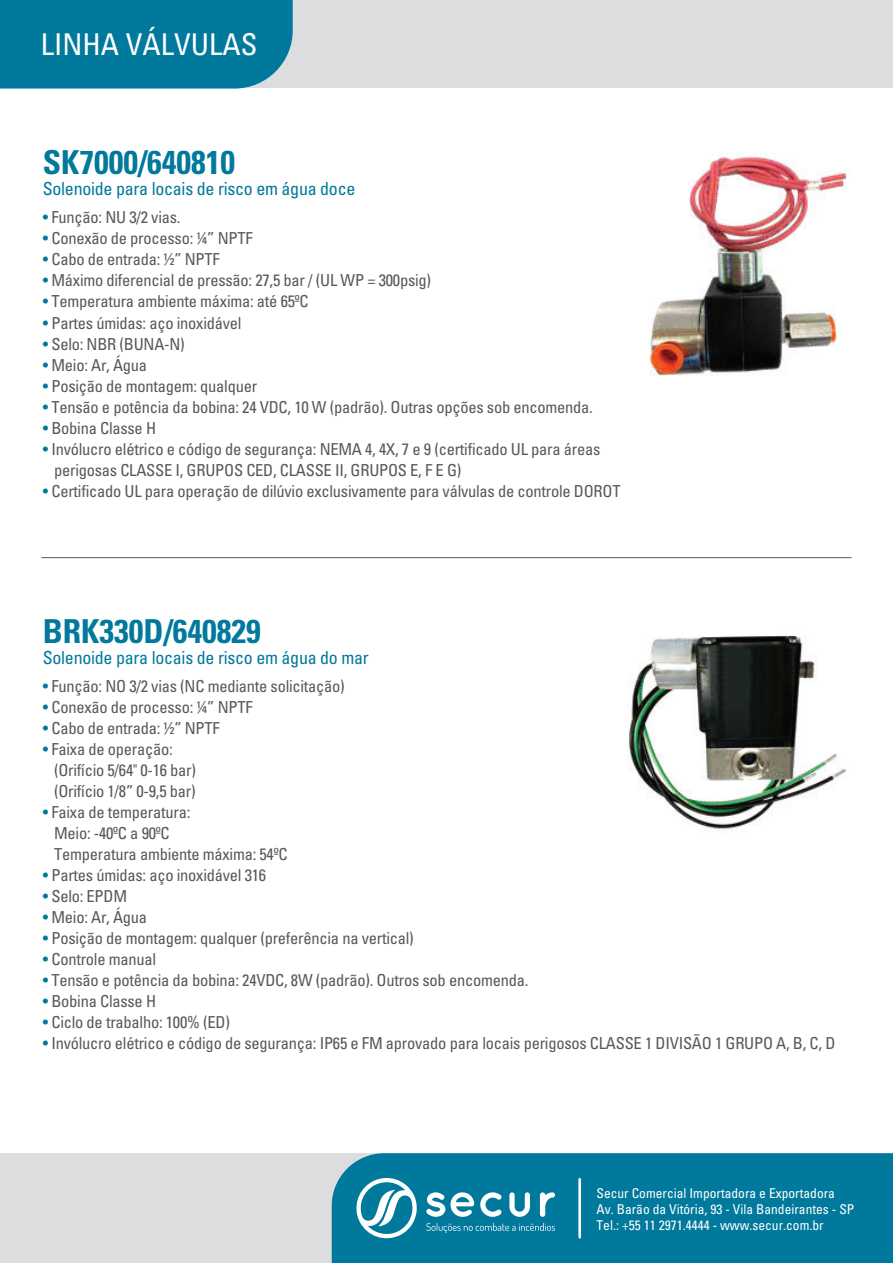
<style>
.page{position:relative;width:893px;height:1263px;background:#fff}
.page>*{position:absolute;margin:0;border:0;box-sizing:border-box;transform-origin:0 0}
.t1{font:700 condensed 33px "Univers";color:#00799c}
.t2{font:condensed 30px "Univers";color:#fff}
.t3{font:condensed 18px "Univers";letter-spacing:-.015em;color:#00799c}
.t4{font:condensed 16.5px/21px "Univers";letter-spacing:-.015em;color:#57585a}
.t5{font:condensed 13.5px/16.2px "Univers";color:#fff}
.s1{color:#00799c}
</style>
<div class="page">
<div style="left:0;top:1153px;width:893px;height:110px;background:#dcdddf"></div>
<div style="left:332px;top:1153px;width:561px;height:110px;background:#00799c"></div>
<svg style="left:354px;top:1174px;width:63px;height:68px;background:#4ea2ba"></svg>
<svg style="left:426px;top:1192px;width:129px;height:25px;background:#67afc4"></svg>
<svg style="left:426px;top:1223px;width:129px;height:10px"></svg>
<hr style="left:578px;top:1179px;width:3px;height:58px;background:#fff">
<hr style="left:42px;top:557px;width:809px;height:1px;background:#57585a">
<img style="left:649px;top:154px;width:198px;height:222px">
<img style="left:629px;top:635px;width:217px;height:194px">
<div style="left:0;top:0;width:893px;height:88px;background:#dcdddf"></div>
<div style="left:0;top:0;width:293px;height:89px;background:#00799c"></div>
<h2 class="t2" style="left:41px;top:26px;width:218px">LINHA VÁLVULAS</h2>
<h1 class="t1" style="left:43px;top:142px;width:194px">SK7000/640810</h1>
<p class="t3" style="left:43px;top:177px;width:314px">Solenoide para locais de risco em água doce</p>
<p class="t4" style="left:43px;top:207px;width:139px"><span class="s1">•</span> Função: NU 3/2 vias.</p>
<p class="t4" style="left:43px;top:228px;width:212px"><span class="s1">•</span> Conexão de processo: ¼” NPTF</p>
<p class="t4" style="left:43px;top:249px;width:179px"><span class="s1">•</span> Cabo de entrada: ½” NPTF</p>
<p class="t4" style="left:43px;top:270px;width:390px"><span class="s1">•</span> Máximo diferencial de pressão: 27,5 bar / (UL WP = 300psig)</p>
<p class="t4" style="left:43px;top:291px;width:267px"><span class="s1">•</span> Temperatura ambiente máxima: até 65ºC</p>
<p class="t4" style="left:43px;top:312px;width:200px"><span class="s1">•</span> Partes úmidas: aço inoxidável</p>
<p class="t4" style="left:43px;top:333px;width:143px"><span class="s1">•</span> Selo: NBR (BUNA-N)</p>
<p class="t4" style="left:43px;top:354px;width:106px"><span class="s1">•</span> Meio: Ar, Água</p>
<p class="t4" style="left:43px;top:375px;width:216px"><span class="s1">•</span> Posição de montagem: qualquer</p>
<p class="t4" style="left:43px;top:396px;width:551px"><span class="s1">•</span> Tensão e potência da bobina: 24 VDC, 10 W (padrão). Outras opções sob encomenda.</p>
<p class="t4" style="left:43px;top:417px;width:115px"><span class="s1">•</span> Bobina Classe H</p>
<p class="t4" style="left:54px;top:438px;width:548px;text-indent:-11px"><span class="s1">•</span> Invólucro elétrico e código de segurança: NEMA 4, 4X, 7 e 9 (certificado UL para áreas perigosas CLASSE I, GRUPOS CED, CLASSE II, GRUPOS E, F E G)</p>
<p class="t4" style="left:43px;top:480px;width:579px"><span class="s1">•</span> Certificado UL para operação de dilúvio exclusivamente para válvulas de controle DOROT</p>
<h1 class="t1" style="left:43px;top:611px;width:220px">BRK330D/640829</h1>
<p class="t3" style="left:43px;top:646px;width:328px">Solenoide para locais de risco em água do mar</p>
<p class="t4" style="left:43px;top:675px;width:304px"><span class="s1">•</span> Função: NO 3/2 vias (NC mediante solicitação)</p>
<p class="t4" style="left:43px;top:696px;width:212px"><span class="s1">•</span> Conexão de processo: ¼” NPTF</p>
<p class="t4" style="left:43px;top:717px;width:179px"><span class="s1">•</span> Cabo de entrada: ½” NPTF</p>
<p class="t4" style="left:54px;top:738px;width:144px;text-indent:-11px"><span class="s1">•</span> Faixa de operação: (Orifício 5/64" 0-16 bar) (Orifício 1/8” 0-9,5 bar)</p>
<p class="t4" style="left:54px;top:801px;width:235px;text-indent:-11px"><span class="s1">•</span> Faixa de temperatura:<br>Meio: -40ºC a 90ºC<br>Temperatura ambiente máxima: 54ºC</p>
<p class="t4" style="left:43px;top:864px;width:225px"><span class="s1">•</span> Partes úmidas: aço inoxidável 316</p>
<p class="t4" style="left:43px;top:885px;width:86px"><span class="s1">•</span> Selo: EPDM</p>
<p class="t4" style="left:43px;top:906px;width:106px"><span class="s1">•</span> Meio: Ar, Água</p>
<p class="t4" style="left:43px;top:927px;width:373px"><span class="s1">•</span> Posição de montagem: qualquer (preferência na vertical)</p>
<p class="t4" style="left:43px;top:948px;width:115px"><span class="s1">•</span> Controle manual</p>
<p class="t4" style="left:43px;top:969px;width:487px"><span class="s1">•</span> Tensão e potência da bobina: 24VDC, 8W (padrão). Outros sob encomenda.</p>
<p class="t4" style="left:43px;top:990px;width:115px"><span class="s1">•</span> Bobina Classe H</p>
<p class="t4" style="left:43px;top:1011px;width:189px"><span class="s1">•</span> Ciclo de trabalho: 100% (ED)</p>
<p class="t4" style="left:43px;top:1032px;width:794px"><span class="s1">•</span> Invólucro elétrico e código de segurança: IP65 e FM aprovado para locais perigosos CLASSE 1 DIVISÃO 1 GRUPO A, B, C, D</p>
<p class="t5" style="left:596px;top:1184px;width:259px">Secur Comercial Importadora e Exportadora<br>Av. Barão da Vitória, 93 - Vila Bandeirantes - SP<br>Tel.: +55 11 2971.4444 - www.secur.com.br</p>
</div>
